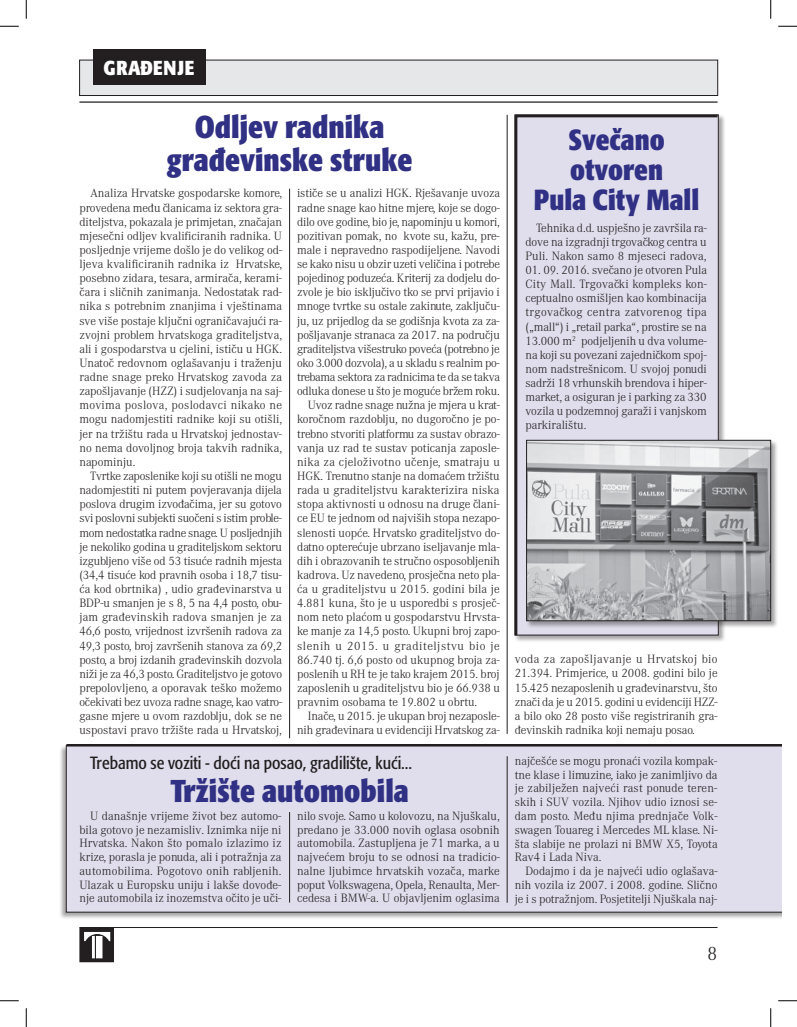
<style>
.page{position:relative;width:797px;height:1027px;background:#fff}
.page>*{position:absolute;margin:0;border:0;box-sizing:border-box;transform-origin:0 0}
.t1{font:50px "ABC Znaci Firmi";color:#231f20}
.t2{font:700 condensed 31.25px/32.5px "Formata";color:#303084;text-align:center}
.t3{font:700 condensed 28.75px/30px "Formata";color:#303084;text-align:center}
.t4{font:700 condensed 20px "Formata";letter-spacing:.04em;color:#fff}
.t5{font:300 20px "Mercedes";color:#231f20}
.t6{font:17.5px "Formata Condensed";color:#231f20}
.t7{font:300 12.5px/14.1px "Mercedes";letter-spacing:-.005em;color:#231f20;text-align:justify}
.t8{font:300 12.5px "Mercedes";letter-spacing:-.025em;color:#231f20}
.t9{font:300 12.5px "Mercedes";letter-spacing:.015em;color:#231f20}
.t10{font:300 12.5px "Mercedes";letter-spacing:.045em;color:#231f20}
</style>
<div class="page">
<hr style="left:79px;top:927px;width:638px;height:1px;background:#231f20">
<div style="left:58px;top:745px;width:723px;height:175px;background:#231f20;opacity:.4"></div>
<div style="left:514px;top:114px;width:211px;height:529px;background:#231f20;opacity:.4"></div>
<hr style="left:79px;top:101px;width:638px;height:2px;background:#231f20">
<div style="left:79px;top:60px;width:639px;height:36px;background:#e6e7e9;border:1px solid #231f20"></div>
<hr style="left:289px;top:189px;width:1px;height:549px;background:#231f20">
<hr style="left:507px;top:115px;width:1px;height:619px;background:#231f20">
<div style="left:94px;top:49px;width:112px;height:36px;background:#231f20"></div>
<div style="left:526px;top:440px;width:252px;height:189px;background:#231f20;opacity:.4"></div>
<img style="left:720px;top:442px;width:49px;height:177px">
<svg style="left:514px;top:114px;width:206px;height:524px;background:#cac9d3"></svg>
<div style="left:65px;top:744px;width:716px;height:169px;background:#e0deec"></div>
<svg style="left:0;top:25px;width:19px;height:2px"></svg>
<svg style="left:778px;top:25px;width:19px;height:2px"></svg>
<svg style="left:0;top:1000px;width:19px;height:1px"></svg>
<svg style="left:778px;top:1000px;width:19px;height:1px"></svg>
<svg style="left:25px;top:0;width:2px;height:19px"></svg>
<svg style="left:25px;top:1008px;width:2px;height:19px"></svg>
<svg style="left:770px;top:0;width:1px;height:19px"></svg>
<svg style="left:770px;top:1008px;width:1px;height:19px"></svg>
<h3 class="t4" style="left:103px;top:55px;width:92px">GRAĐENJE</h3>
<h2 class="t2" style="left:167px;top:111px;width:247px">Odljev radnika građevinske struke</h2>
<p class="t7" style="left:79px;top:187px;width:204px;text-indent:11px">Analiza Hrvatske gospodarske komore, provedena među članicama iz sektora gra&shy;diteljstva, pokazala je primjetan, značajan mjesečni odljev kvalificiranih radnika. U posljednje vrijeme došlo je do velikog od&shy;ljeva kvalificiranih radnika iz Hrvatske, posebno zidara, tesara, armirača, kerami&shy;čara i sličnih zanimanja. Nedostatak rad&shy;nika s potrebnim znanjima i vještinama sve više postaje ključni ograničavajući ra&shy;zvojni problem hrvatskoga graditeljstva, ali i gospodarstva u cjelini, ističu u HGK.<br>Unatoč redovnom oglašavanju i traženju radne snage preko Hrvatskog zavoda za zapošljavanje (HZZ) i sudjelovanja na saj&shy;movima poslova, poslodavci nikako ne mogu nadomjestiti radnike koji su otišli, jer na tržištu rada u Hrvatskoj jednostav&shy;no nema dovoljnog broja takvih radnika, napominju.</p>
<p class="t7" style="left:79px;top:469px;width:204px;text-indent:11px">Tvrtke zaposlenike koji su otišli ne mogu nadomjestiti ni putem povjeravanja dijela poslova drugim izvođačima, jer su gotovo svi poslovni subjekti suočeni s istim proble&shy;mom nedostatka radne snage. U posljednjih je nekoliko godina u graditeljskom sektoru izgubljeno više od 53 tisuće radnih mjesta (34,4 tisuće kod pravnih osoba i 18,7 tisu&shy;ća kod obrtnika) , udio građevinarstva u BDP-u smanjen je s 8, 5 na 4,4 posto, obu&shy;jam građevinskih radova smanjen je za 46,6 posto, vrijednost izvršenih radova za 49,3 posto, broj završenih stanova za 69,2 posto, a broj izdanih građevinskih dozvola niži je za 46,3 posto. Graditeljstvo je gotovo prepolovljeno, a oporavak teško možemo očekivati bez uvoza radne snage, kao vatro&shy;gasne mjere u ovom razdoblju, dok se ne uspostavi pravo tržište rada u Hrvatskoj,</p>
<p class="t7" style="left:297px;top:187px;width:204px">ističe se u analizi HGK. Rješavanje uvoza</p>
<p class="t7" style="left:297px;top:201px;width:204px">radne snage kao hitne mjere, koje se dogo-</p>
<p class="t7" style="left:297px;top:215px;width:204px">dilo ove godine, bio je, napominju u komori,</p>
<p class="t7" style="left:297px;top:229px;width:204px">pozitivan pomak, no kvote su, kažu, pre-</p>
<p class="t7" style="left:297px;top:243px;width:204px">male i nepravedno raspodijeljene. Navodi</p>
<p class="t7" style="left:297px;top:257px;width:204px">se kako nisu u obzir uzeti veličina i potrebe</p>
<p class="t7" style="left:297px;top:271px;width:204px">pojedinog poduzeća. Kriterij za dodjelu do-</p>
<p class="t7" style="left:297px;top:285px;width:204px">zvole je bio isključivo tko se prvi prijavio i</p>
<p class="t7" style="left:297px;top:300px;width:204px">mnoge tvrtke su ostale zakinute, zaključu-</p>
<p class="t7" style="left:297px;top:314px;width:204px">ju, uz prijedlog da se godišnja kvota za za-</p>
<p class="t7" style="left:297px;top:328px;width:204px">pošljavanje stranaca za 2017. na području</p>
<p class="t7" style="left:297px;top:342px;width:204px">graditeljstva višestruko poveća (potrebno je</p>
<p class="t7" style="left:297px;top:356px;width:204px">oko 3.000 dozvola), a u skladu s realnim po-</p>
<p class="t8" style="left:297px;top:370px;width:204px">trebama sektora za radnicima te da se takva</p>
<p class="t7" style="left:297px;top:384px;width:204px">odluka donese u što je moguće bržem roku.</p>
<p class="t7" style="left:308px;top:398px;width:194px">Uvoz radne snage nužna je mjera u krat-</p>
<p class="t7" style="left:297px;top:413px;width:204px">koročnom razdoblju, no dugoročno je po-</p>
<p class="t7" style="left:297px;top:427px;width:204px">trebno stvoriti platformu za sustav obrazo-</p>
<p class="t7" style="left:297px;top:441px;width:204px">vanja uz rad te sustav poticanja zaposle-</p>
<p class="t9" style="left:297px;top:455px;width:204px">nika za cjeloživotno učenje, smatraju u</p>
<p class="t7" style="left:297px;top:469px;width:204px">HGK. Trenutno stanje na domaćem tržištu</p>
<p class="t7" style="left:297px;top:483px;width:204px">rada u graditeljstvu karakterizira niska</p>
<p class="t7" style="left:297px;top:497px;width:204px">stopa aktivnosti u odnosu na druge člani-</p>
<p class="t7" style="left:297px;top:511px;width:204px">ce EU te jednom od najviših stopa nezapo-</p>
<p class="t7" style="left:297px;top:526px;width:204px">slenosti uopće. Hrvatsko graditeljstvo do-</p>
<p class="t7" style="left:297px;top:540px;width:204px">datno opterećuje ubrzano iseljavanje mla-</p>
<p class="t7" style="left:297px;top:554px;width:204px">dih i obrazovanih te stručno osposobljenih</p>
<p class="t7" style="left:297px;top:568px;width:204px">kadrova. Uz navedeno, prosječna neto pla-</p>
<p class="t7" style="left:297px;top:582px;width:204px">ća u graditeljstvu u 2015. godini bila je</p>
<p class="t7" style="left:297px;top:596px;width:204px">4.881 kuna, što je u usporedbi s prosječ-</p>
<p class="t7" style="left:297px;top:610px;width:204px">nom neto plaćom u gospodarstvu Hrvsta-</p>
<p class="t7" style="left:297px;top:624px;width:204px">ke manje za 14,5 posto. Ukupni broj zapo-</p>
<p class="t10" style="left:297px;top:638px;width:204px">slenih u 2015. u graditeljstvu bio je</p>
<p class="t7" style="left:297px;top:653px;width:204px">86.740 tj. 6,6 posto od ukupnog broja za-</p>
<p class="t7" style="left:297px;top:667px;width:204px">poslenih u RH te je tako krajem 2015. broj</p>
<p class="t7" style="left:297px;top:681px;width:204px">zaposlenih u graditeljstvu bio je 66.938 u</p>
<p class="t7" style="left:297px;top:695px;width:182px">pravnim osobama te 19.802 u obrtu.</p>
<p class="t7" style="left:308px;top:709px;width:194px">Inače, u 2015. je ukupan broj nezaposle-</p>
<p class="t7" style="left:297px;top:723px;width:204px">nih građevinara u evidenciji Hrvatskog za-</p>
<h3 class="t6" style="left:90px;top:753px;width:324px">Trebamo se voziti - doći na posao, gradilište, kući...</h3>
<h2 class="t2" style="left:170px;top:774px;width:240px">Tržište automobila</h2>
<p class="t7" style="left:297px;top:809px;width:204px;line-height:13.8px">nilo svoje. Samo u kolovozu, na Njuškalu, predano je 33.000 novih oglasa osobnih automobila. Zastupljena je 71 marka, a u najvećem broju to se odnosi na tradicio&shy;nalne ljubimce hrvatskih vozača, marke poput Volkswagena, Opela, Renaulta, Mer&shy;cedesa i BMW-a. U objavljenim oglasima</p>
<p class="t7" style="left:79px;top:809px;width:203px;line-height:13.8px;text-indent:11px">U današnje vrijeme život bez automo&shy;bila gotovo je nezamisliv. Iznimka nije ni Hrvatska. Nakon što pomalo izlazimo iz krize, porasla je ponuda, ali i potražnja za automobilima. Pogotovo onih rabljenih.<br>Ulazak u Europsku uniju i lakše dovođe&shy;nje automobila iz inozemstva očito je uči-</p>
<h1 class="t1" style="left:78px;top:906px;width:40px">√</h1>
<h3 class="t3" style="left:534px;top:124px;width:167px">Svečano otvoren<br>Pula City Mall</h3>
<p class="t7" style="left:525px;top:221px;width:183px;text-indent:11px">Tehnika d.d. uspješno je završila ra&shy;dove na izgradnji trgovačkog centra u Puli. Nakon samo 8 mjeseci radova,</p>
<p class="t7" style="left:525px;top:263px;width:183px">01. 09. 2016. svečano je otvoren Pula City Mall. Trgovački kompleks kon&shy;ceptualno osmišljen kao kombinacija trgovačkog centra zatvorenog tipa („mall“) i „retail parka“, prostire se na 13.000 m<sup>2</sup> podjeljenih u dva volume&shy;na koji su povezani zajedničkom spoj&shy;nom nadstrešnicom. U svojoj ponudi sadrži 18 vrhunskih brendova i hiper&shy;market, a osiguran je i parking za 330 vozila u podzemnoj garaži i vanjskom parkiralištu.</p>
<p class="t7" style="left:515px;top:652px;width:204px">voda za zapošljavanje u Hrvatskoj bio 21.394. Primjerice, u 2008. godini bilo je 15.425 nezaposlenih u građevinarstvu, što znači da je u 2015. godini u evidenciji HZZ&shy;a bilo oko 28 posto više registriranih gra&shy;đevinskih radnika koji nemaju posao.</p>
<p class="t7" style="left:515px;top:754px;width:204px;line-height:13.8px">najčešće se mogu pronaći vozila kompak&shy;tne klase i limuzine, iako je zanimljivo da je zabilježen najveći rast ponude teren&shy;skih i SUV vozila. Njihov udio iznosi se&shy;dam posto. Među njima prednjače Volk&shy;swagen Touareg i Mercedes ML klase. Ni&shy;šta slabije ne prolazi ni BMW X5, Toyota Rav4 i Lada Niva.</p>
<p class="t7" style="left:515px;top:864px;width:204px;line-height:13.8px;text-indent:11px">Dodajmo i da je najveći udio oglašava&shy;nih vozila iz 2007. i 2008. godine. Slično je i s potražnjom. Posjetitelji Njuškala naj-</p>
<h3 class="t5" style="left:707px;top:942px;width:12px">8</h3>
</div>
